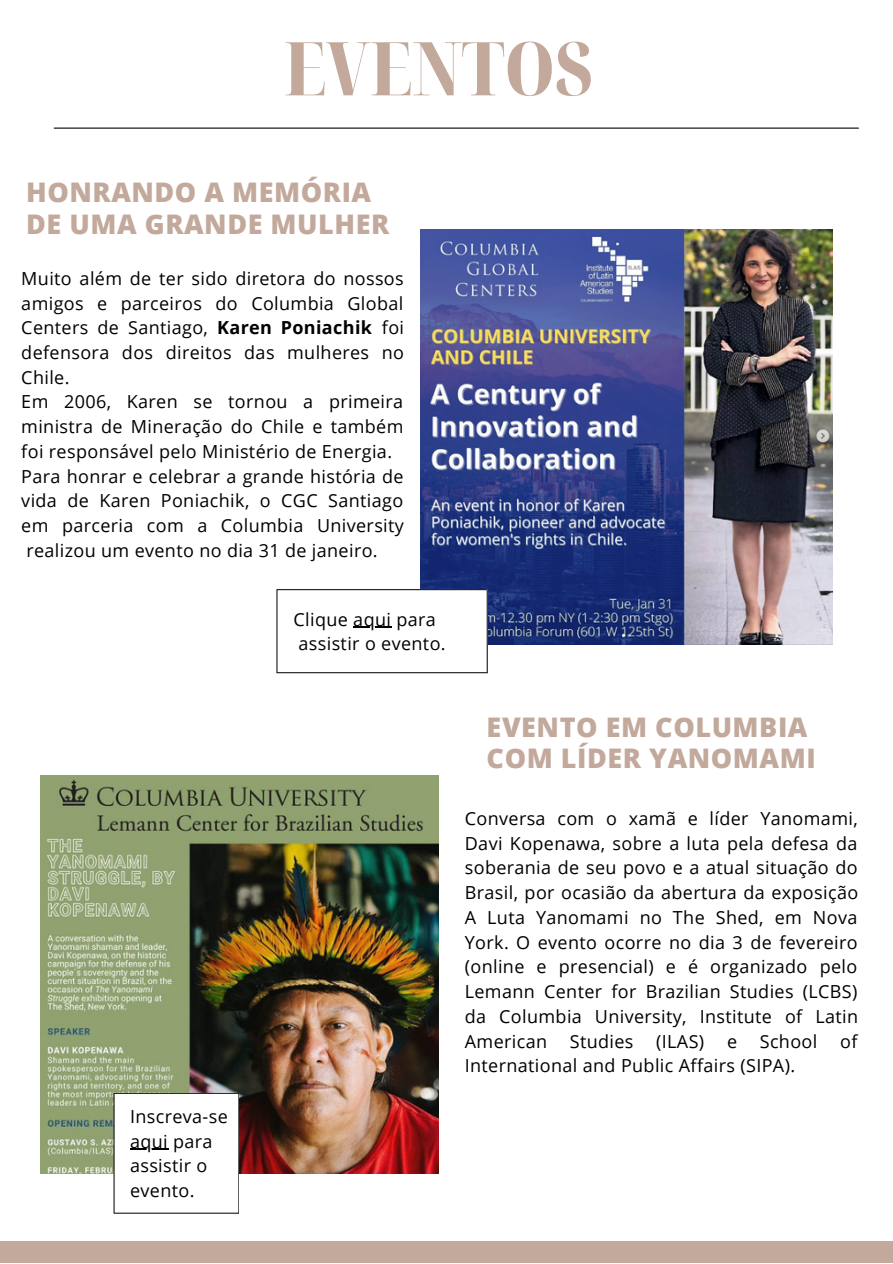
<style>
.page{position:relative;width:893px;height:1264px;background:#fff}
.page>*{position:absolute;margin:0;border:0;box-sizing:border-box;transform-origin:0 0}
.t1{font:900 extra-condensed 74.25px "Noto Serif Display";color:#c2a99b}
.t2{font:800 27px/31.5px "Open Sans";letter-spacing:.02em;color:#c2a99b}
.t3{font:18px/24.8px "Open Sans";letter-spacing:.02em;color:#000}
.s1{font-weight:700}
</style>
<div class="page">
<div style="left:0;top:1240px;width:892px;height:22px;background:#c2a99b"></div>
<img style="left:40px;top:775px;width:398px;height:398px">
<svg style="left:113px;top:1092px;width:126px;height:121px"></svg>
<img style="left:420px;top:230px;width:412px;height:414px">
<svg style="left:276px;top:589px;width:211px;height:84px"></svg>
<hr style="left:130px;top:1148px;width:38px;height:1px;background:#000">
<hr style="left:353px;top:626px;width:38px;height:2px;background:#000">
<hr style="left:54px;top:127px;width:804px;height:2px;background:#000">
<h1 class="t1" style="left:284px;top:16px;width:310px">EVENTOS</h1>
<h2 class="t2" style="left:26px;top:176px;width:364px">HONRANDO A MEMÓRIA<br>DE UMA GRANDE MULHER</h2>
<p class="t3" style="left:21px;top:265px;width:384px">Muito além de ter sido diretora do nossos amigos e parceiros do Columbia Global Centers de Santiago, <span class="s1">Karen Poniachik</span> foi defensora dos direitos das mulheres no Chile.<br>Em 2006, Karen se tornou a primeira ministra de Mineração do Chile e também foi responsável pelo Ministério de Energia.<br>Para honrar e celebrar a grande história de vida de Karen Poniachik, o CGC Santiago em parceria com a Columbia University realizou um evento no dia 31 de janeiro.</p>
<p class="t3" style="left:130px;top:1103px;width:99px">Inscreva-se aqui para assistir o evento.</p>
<p class="t3" style="left:293px;top:606px;width:154px">Clique aqui para assistir o evento.</p>
<h2 class="t2" style="left:486px;top:710px;width:330px">EVENTO EM COLUMBIA<br>COM LÍDER YANOMAMI</h2>
<p class="t3" style="left:465px;top:805px;width:395px;text-align:justify">Conversa com o xamã e líder Yanomami, Davi Kopenawa, sobre a luta pela defesa da soberania de seu povo e a atual situação do Brasil, por ocasião da abertura da exposição A Luta Yanomami no The Shed, em Nova York. O evento ocorre no dia 3 de fevereiro (online e presencial) e é organizado pelo Lemann Center for Brazilian Studies (LCBS) da Columbia University, Institute of Latin American</p>
<p class="t3" style="left:569px;top:1028px;width:65px">Studies</p>
<p class="t3" style="left:656px;top:1028px;width:50px">(ILAS)</p>
<p class="t3" style="left:727px;top:1028px;width:12px">e</p>
<p class="t3" style="left:759px;top:1028px;width:59px">School</p>
<p class="t3" style="left:840px;top:1028px;width:19px">of</p>
<p class="t3" style="left:465px;top:1053px;width:332px">International and Public Affairs (SIPA).</p>
</div>
